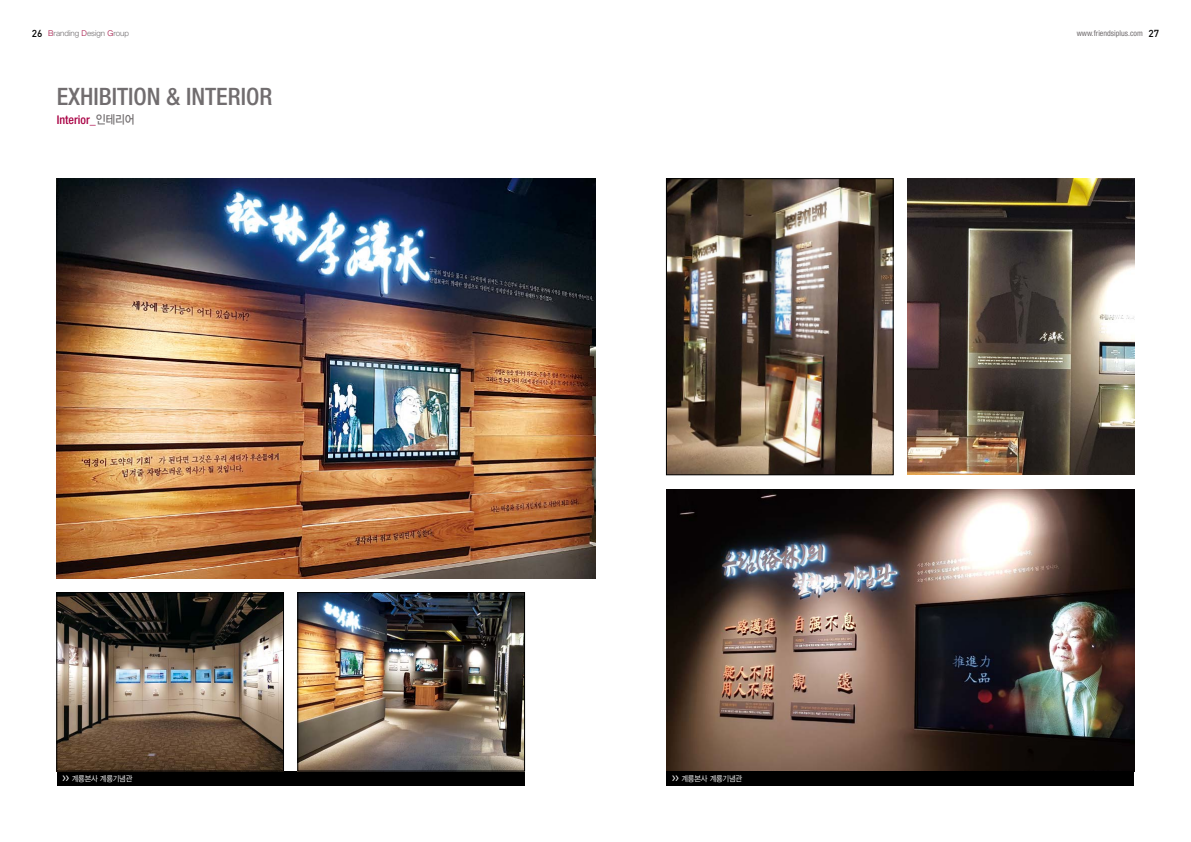
<style>
.page{position:relative;width:1191px;height:842px;background:#fff}
.page>*{position:absolute;margin:0;border:0;box-sizing:border-box;transform-origin:0 0}
.t1{font:500 condensed 24px "Helvetica Neue LT Std";color:#716d6f}
.t2{font:500 condensed 12px "Helvetica Neue LT Std";color:#a90044}
.t3{font:condensed 8px "Helvetica Neue LT Std";color:#716d6f}
.t4{font:8px "YDIYGO320";letter-spacing:-.025em;color:#fff;scale:.9 1}
.t5{font:300 8px "Helvetica Neue LT Std";color:#716d6f}
.s1{font-family:"Dinmed";font-weight:400;font-size:10px;color:#000}
.s2{color:#a10c3f}
.s3{font-family:"Dinmed";font-stretch:normal;font-size:10px;color:#000}
.s4{font-family:"YDIYGO330";font-weight:400;font-stretch:normal;color:#716d6f}
.s5{font-family:"YDIYGO350";font-size:6px}
</style>
<div class="page">
<img style="left:666px;top:489px;width:468px;height:282px">
<img style="left:57px;top:179px;width:538px;height:399px">
<div style="left:57px;top:771px;width:467px;height:14px;background:#000"></div>
<div style="left:666px;top:771px;width:468px;height:14px;background:#000"></div>
<img style="left:59px;top:594px;width:222px;height:175px">
<div style="left:57px;top:592px;width:226px;height:179px;border:1px solid #000"></div>
<img style="left:300px;top:594px;width:222px;height:175px">
<div style="left:298px;top:592px;width:226px;height:179px;border:1px solid #000"></div>
<img style="left:668px;top:181px;width:223px;height:292px">
<div style="left:666px;top:179px;width:227px;height:296px;border:1px solid #000"></div>
<img style="left:907px;top:179px;width:227px;height:296px">
<p class="t5" style="left:32px;top:29px;width:99px"><span class="s1">26</span> <span class="s2">B</span>randing <span class="s2">D</span>esign <span class="s2">G</span>roup</p>
<p class="t3" style="left:1076px;top:29px;width:84px">www.friendsiplus.com <span class="s3">27</span></p>
<h1 class="t1" style="left:57px;top:82px;width:217px">EXHIBITION &amp; INTERIOR</h1>
<h2 class="t2" style="left:57px;top:112px;width:80px">Interior_<span class="s4">인테리어</span></h2>
<p class="t4" style="left:62px;top:774px;width:79px"><span class="s5">&gt;&gt;</span> 계룡본사 계룡기념관</p>
<p class="t4" style="left:672px;top:774px;width:79px"><span class="s5">&gt;&gt;</span> 계룡본사 계룡기념관</p>
</div>
